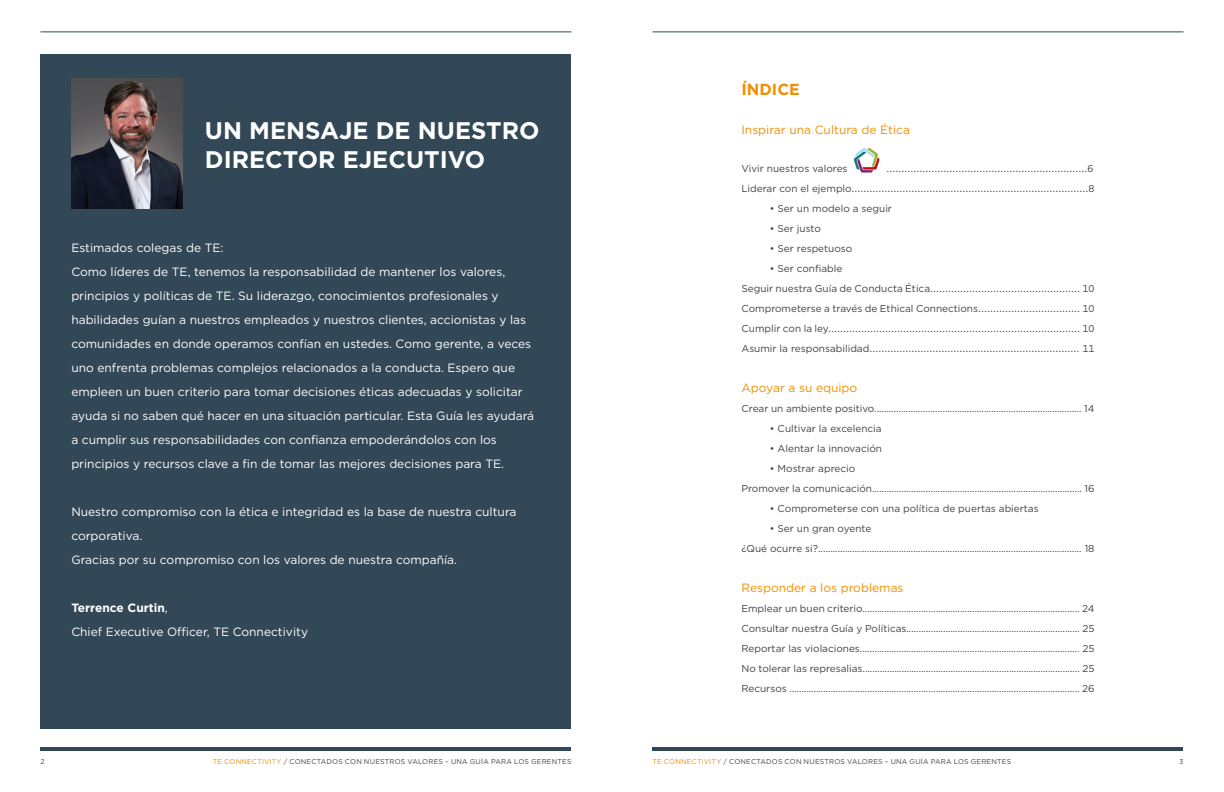
<style>
.page{position:relative;width:1224px;height:792px;background:#fff}
.page>*{position:absolute;margin:0;border:0;box-sizing:border-box;transform-origin:0 0}
.t1{font:700 24px/28.8px "Gotham";color:#fff}
.t2{font:700 16px "Gotham";color:#f28e00}
.t3{font:12px/24px "Gotham";color:#fff}
.t4{font:12px "Gotham";color:#f28e00}
.t5{font:10px/20px "Gotham";color:#424241}
.t6{font:7px "Gotham";letter-spacing:.025em;color:#424241}
.s1{font-weight:700}
.s2{color:#f28e00}
</style>
<div class="page">
<hr style="left:40px;top:32px;width:532px;height:1px;background:#324857">
<hr style="left:652px;top:32px;width:532px;height:1px;background:#324857">
<hr style="left:40px;top:747px;width:532px;height:4px;background:#324857">
<hr style="left:652px;top:747px;width:532px;height:4px;background:#324857">
<div style="left:40px;top:54px;width:532px;height:675px;background:#324857"></div>
<img style="left:72px;top:78px;width:110px;height:131px">
<svg style="left:854px;top:148px;width:26px;height:25px"></svg>
<h1 class="t1" style="left:205px;top:116px;width:336px">UN MENSAJE DE NUESTRO<br>DIRECTOR EJECUTIVO</h1>
<p class="t3" style="left:71px;top:235px;width:464px">Estimados colegas de TE:<br>Como líderes de TE, tenemos la responsabilidad de mantener los valores, principios y políticas de TE. Su liderazgo, conocimientos profesionales y habilidades guían a nuestros empleados y nuestros clientes, accionistas y las comunidades en donde operamos confían en ustedes. Como gerente, a veces uno enfrenta problemas complejos relacionados a la conducta. Espero que empleen un buen criterio para tomar decisiones éticas adecuadas y solicitar ayuda si no saben qué hacer en una situación particular. Esta Guía les ayudará a cumplir sus responsabilidades con confianza empoderándolos con los principios y recursos clave a fin de tomar las mejores decisiones para TE.</p>
<p class="t3" style="left:71px;top:499px;width:447px">Nuestro compromiso con la ética e integridad es la base de nuestra cultura corporativa.<br>Gracias por su compromiso con los valores de nuestra compañía.</p>
<p class="t3" style="left:71px;top:595px;width:238px"><span class="s1">Terrence Curtin</span>,<br>Chief Executive Officer, TE Connectivity</p>
<h2 class="t2" style="left:741px;top:79px;width:60px">ÍNDICE</h2>
<p class="t4" style="left:741px;top:122px;width:170px">Inspirar una Cultura de Ética</p>
<p class="t5" style="left:741px;top:158px;width:108px">Vivir nuestros valores</p>
<p class="t5" style="left:741px;top:158px;width:355px;text-align:right">...................................................................6<br>Liderar con el ejemplo...............................................................................8</p>
<p class="t5" style="left:770px;top:198px;width:124px">• Ser un modelo a seguir</p>
<p class="t5" style="left:770px;top:218px;width:53px">• Ser justo</p>
<p class="t5" style="left:770px;top:238px;width:84px">• Ser respetuoso</p>
<p class="t5" style="left:741px;top:258px;width:355px;text-indent:28px">• Ser confiable<br>Seguir nuestra Guía de Conducta Ética.................................................. 10<br>Comprometerse a través de Ethical Connections.................................. 10<br>Cumplir con la ley.................................................................................... 10<br>Asumir la responsabilidad...................................................................... 11</p>
<p class="t4" style="left:741px;top:380px;width:117px">Apoyar a su equipo</p>
<p class="t5" style="left:741px;top:398px;width:355px">Crear un ambiente positivo..................................................................................... 14</p>
<p class="t5" style="left:770px;top:418px;width:113px">• Cultivar la excelencia</p>
<p class="t5" style="left:770px;top:438px;width:114px">• Alentar la innovación</p>
<p class="t5" style="left:741px;top:458px;width:355px;text-indent:28px">• Mostrar aprecio<br>Promover la comunicación...................................................................................... 16</p>
<p class="t5" style="left:770px;top:498px;width:270px">• Comprometerse con una política de puertas abiertas</p>
<p class="t5" style="left:741px;top:518px;width:355px;text-indent:28px">• Ser un gran oyente<br>¿Qué ocurre si?............................................................................................................ 18</p>
<p class="t4" style="left:741px;top:580px;width:164px">Responder a los problemas</p>
<p class="t5" style="left:741px;top:598px;width:355px;text-align:justify">Emplear un buen criterio......................................................................................... 24<br>Consultar nuestra Guía y Políticas....................................................................... 25<br>Reportar las violaciones.......................................................................................... 25<br>No tolerar las represalias......................................................................................... 25<br>Recursos ....................................................................................................................... 26</p>
<p class="t6" style="left:40px;top:757px;width:6px">2</p>
<p class="t6" style="left:213px;top:757px;width:360px"><span class="s2">TE CONNECTIVITY</span> / CONECTADOS CON NUESTROS VALORES – UNA GUÍA PARA LOS GERENTES</p>
<p class="t6" style="left:652px;top:757px;width:360px"><span class="s2">TE CONNECTIVITY</span> / CONECTADOS CON NUESTROS VALORES – UNA GUÍA PARA LOS GERENTES</p>
<p class="t6" style="left:1179px;top:757px;width:6px">3</p>
</div>
